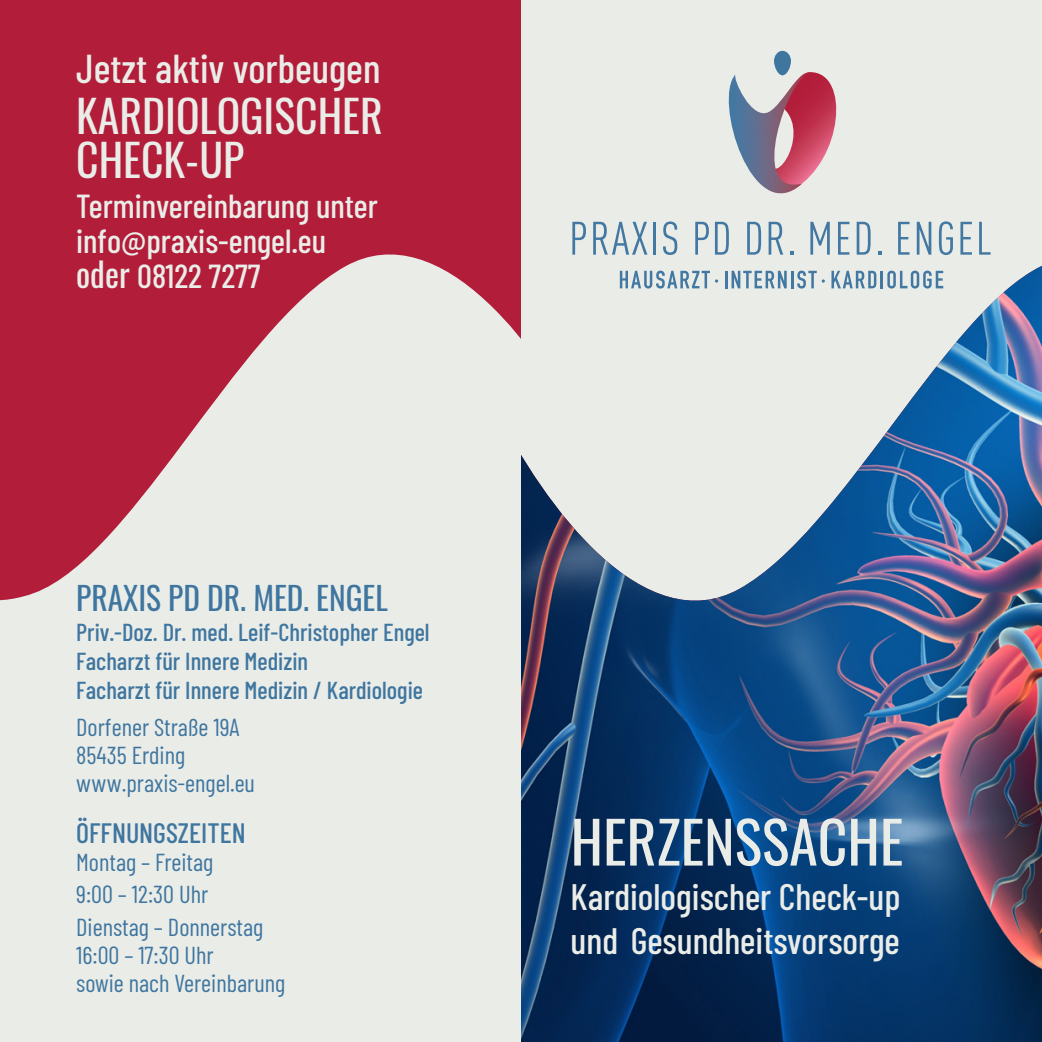
<style>
.page{position:relative;width:1042px;height:1042px;background:#eaece8}
.page>*{position:absolute;margin:0;border:0;box-sizing:border-box;transform-origin:0 0}
.t1{font:57.75px "Oswald";color:#eaece8}
.t2{font:43.75px "Oswald";color:#eaece8}
.t3{font:500 40.25px "Barlow Condensed";color:#eaece8}
.t4{font:500 36.75px "Barlow Condensed";color:#eaece8}
.t5{font:500 33.25px "Barlow Condensed";color:#eaece8}
.t6{font:31.5px "Oswald";color:#3f769f}
.t7{font:500 28px "Barlow Condensed";color:#3f769f}
.t8{font:24.5px "Barlow Condensed";color:#3f769f}
.t9{font:500 24.5px "Barlow Condensed";color:#3f769f}
.t10{font:24.5px "Barlow Condensed";color:#3f769f;scale:1.1 1}
.s1{font-family:"Oswald";font-weight:400}
</style>
<div class="page">
<div style="left:0;top:0;width:521px;height:600px;background:#b21d3a"></div>
<svg style="left:572px;top:222px;width:14px;height:33px"></svg>
<svg style="left:593px;top:222px;width:54px;height:33px"></svg>
<hr style="left:653px;top:222px;width:3px;height:33px;background:#4278a2">
<svg style="left:663px;top:221px;width:14px;height:34px"></svg>
<svg style="left:695px;top:51px;width:155px;height:204px"></svg>
<svg style="left:856px;top:222px;width:14px;height:33px"></svg>
<svg style="left:878px;top:251px;width:3px;height:4px"></svg>
<svg style="left:898px;top:222px;width:11px;height:33px"></svg>
<svg style="left:917px;top:222px;width:14px;height:33px"></svg>
<svg style="left:939px;top:221px;width:14px;height:34px"></svg>
<svg style="left:960px;top:222px;width:12px;height:33px"></svg>
<svg style="left:979px;top:222px;width:11px;height:33px"></svg>
<img style="left:398px;top:266px;width:644px;height:776px">
<svg style="left:139px;top:344px;width:382px;height:698px"></svg>
<p class="t3" style="left:76px;top:40px;width:306px">Jetzt aktiv vorbeugen</p>
<p class="t2" style="left:76px;top:86px;width:308px">KARDIOLOGISCHER</p>
<p class="t2" style="left:76px;top:130px;width:169px">CHECK-UP</p>
<p class="t5" style="left:76px;top:183px;width:303px">Terminvereinbarung unter</p>
<p class="t5" style="left:76px;top:218px;width:251px">info@praxis-engel.eu</p>
<p class="t5" style="left:76px;top:253px;width:186px"><span class="s1">oder</span> 08122 7277</p>
<p class="t6" style="left:76px;top:576px;width:313px">PRAXIS PD DR. MED. ENGEL</p>
<p class="t9" style="left:76px;top:614px;width:355px">Priv.-Doz. Dr. med. Leif-Christopher Engel</p>
<p class="t9" style="left:76px;top:643px;width:233px">Facharzt für Innere Medizin</p>
<p class="t9" style="left:76px;top:673px;width:348px">Facharzt für Innere Medizin / Kardiologie</p>
<p class="t8" style="left:76px;top:710px;width:165px">Dorfener Straße 19A</p>
<p class="t8" style="left:76px;top:738px;width:110px">85435 Erding</p>
<p class="t10" style="left:76px;top:766px;width:164px">www.praxis-engel.eu</p>
<p class="t7" style="left:76px;top:813px;width:171px">ÖFFNUNGSZEITEN</p>
<p class="t8" style="left:76px;top:845px;width:139px">Montag – Freitag</p>
<p class="t8" style="left:76px;top:876px;width:134px">9:00 – 12:30 Uhr</p>
<p class="t8" style="left:76px;top:909px;width:189px">Dienstag – Donnerstag</p>
<p class="t8" style="left:76px;top:937px;width:139px">16:00 – 17:30 Uhr</p>
<p class="t8" style="left:76px;top:965px;width:211px">sowie nach Vereinbarung</p>
<p class="t1" style="left:570px;top:802px;width:334px">HERZENSSACHE</p>
<p class="t4" style="left:570px;top:870px;width:331px">Kardiologischer Check-up</p>
<p class="t4" style="left:570px;top:914px;width:331px">und Gesundheitsvorsorge</p>
</div>
